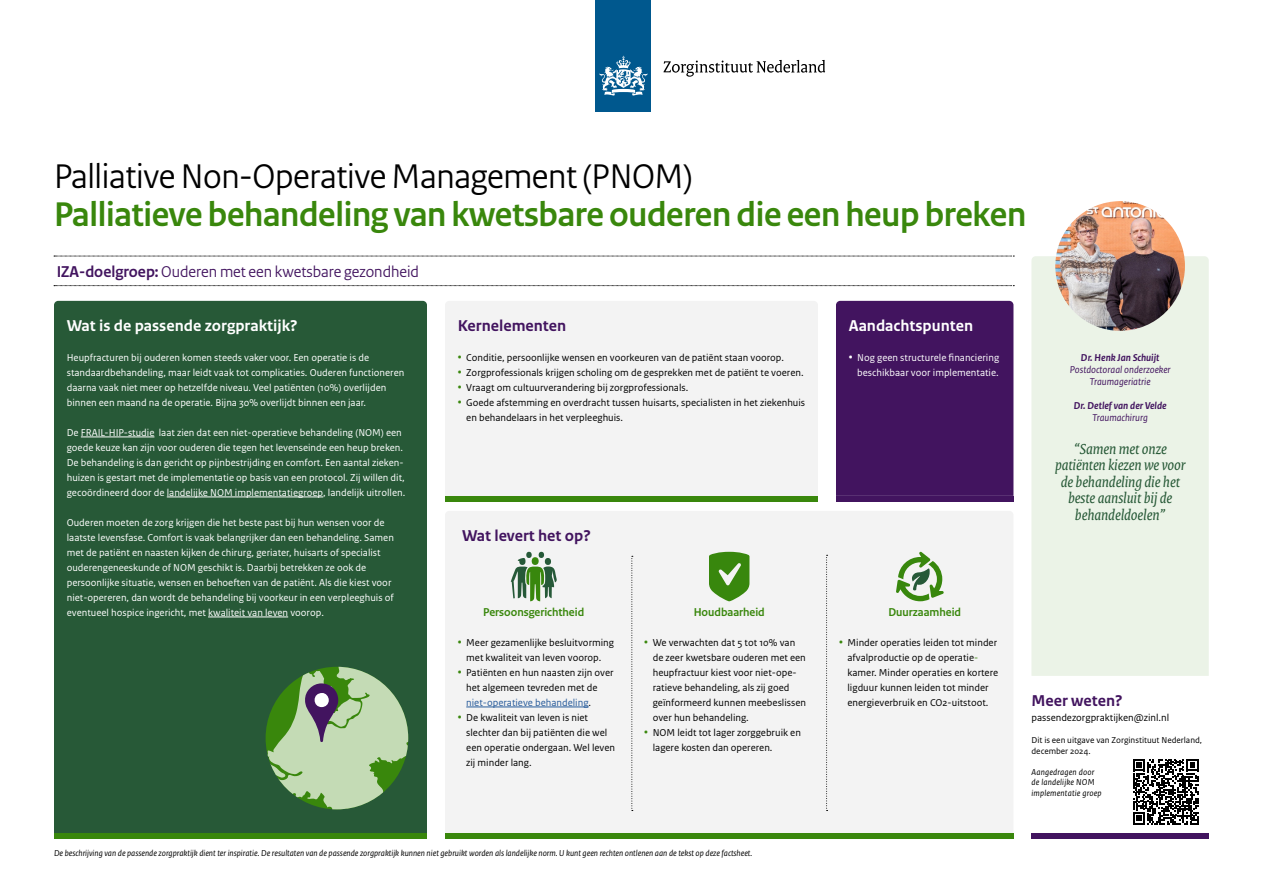
<style>
.page{position:relative;width:1263px;height:893px;background:#fff}
.page>*{position:absolute;margin:0;border:0;box-sizing:border-box;transform-origin:0 0}
.t1{font:700 36px "Rijksoverheid Sans Heading";letter-spacing:-.01em;color:#39870c}
.t2{font:36px "Rijksoverheid Sans Heading";letter-spacing:-.01em;color:#000}
.t3{font:16.5px "Rijksoverheid Sans Heading";color:#42145f}
.t4{font:700 16.5px "Rijksoverheid Sans Text";color:#fff}
.t5{font:700 16.5px "Rijksoverheid Sans Text";color:#42145f}
.t6{font:italic 15.75px/16.5px "Rijksoverheid Serif";color:#275937;text-align:center}
.t7{font:700 12px "Rijksoverheid Sans Heading";color:#39870c}
.t8{font:10.5px/15px "Rijksoverheid Sans Text";color:#fff}
.t9{font:10.5px/15px "Rijksoverheid Sans Text";color:#000}
.t10{font:italic 10.5px/12px "Rijksoverheid Sans Text";color:#42145f;text-align:center}
.t11{font:italic 700 10.5px "Rijksoverheid Sans Text";color:#42145f}
.t12{font:italic 9px "Rijksoverheid Sans Text";color:#000}
.t13{font:9px/10.5px "Rijksoverheid Sans Text";color:#000}
.t14{font:italic 9px/10.5px "Rijksoverheid Sans Text";letter-spacing:.02em;color:#000}
.s1{font-weight:700}
.s2{font-size:13.5px;color:#39870c}
.s3{font-size:13.5px}
.s4{color:#275b9b}
</style>
<div class="page">
<div style="left:596px;top:0;width:55px;height:111px;background:#00588e"></div>
<svg style="left:599px;top:56px;width:48px;height:40px"></svg>
<svg style="left:663px;top:60px;width:162px;height:17px"></svg>
<div style="left:445px;top:301px;width:373px;height:195px;background:#f3f3f3"></div>
<div style="left:445px;top:496px;width:373px;height:5px;background:#39870c"></div>
<div style="left:1031px;top:256px;width:178px;height:420px;background:#ebf3e7"></div>
<svg style="left:54px;top:285px;width:960px;height:1px"></svg>
<svg style="left:54px;top:256px;width:960px;height:1px"></svg>
<div style="left:54px;top:301px;width:373px;height:532px;background:#275937"></div>
<hr style="left:81px;top:437px;width:73px;height:1px;background:#fff">
<hr style="left:167px;top:497px;width:156px;height:1px;background:#fff">
<hr style="left:208px;top:617px;width:80px;height:1px;background:#fff">
<svg style="left:1133px;top:759px;width:65px;height:65px"></svg>
<div style="left:54px;top:833px;width:373px;height:6px;background:#39870c"></div>
<div style="left:445px;top:511px;width:568px;height:322px;background:#f3f3f3"></div>
<svg style="left:631px;top:556px;width:2px;height:255px"></svg>
<svg style="left:826px;top:555px;width:2px;height:256px"></svg>
<hr style="left:466px;top:707px;width:122px;height:1px;background:#275b9b">
<svg style="left:709px;top:552px;width:40px;height:49px"></svg>
<svg style="left:511px;top:552px;width:46px;height:49px"></svg>
<svg style="left:896px;top:551px;width:48px;height:50px"></svg>
<div style="left:836px;top:301px;width:177px;height:195px;background:#42145f"></div>
<div style="left:445px;top:833px;width:568px;height:6px;background:#39870c"></div>
<div style="left:1031px;top:833px;width:178px;height:6px;background:#42145f"></div>
<div style="left:836px;top:496px;width:177px;height:5px;background:#42145f"></div>
<img style="left:1055px;top:201px;width:130px;height:130px;border-radius:65px">
<svg style="left:266px;top:667px;width:142px;height:142px;background:#87a97c"></svg>
<h1 class="t2" style="left:54px;top:156px;width:640px">Palliative Non-Operative Management (PNOM)</h1>
<h1 class="t1" style="left:54px;top:194px;width:974px">Palliatieve behandeling van kwetsbare ouderen die een heup breken</h1>
<h2 class="t3" style="left:57px;top:262px;width:364px"><span class="s1">IZA-doelgroep:</span> Ouderen met een kwetsbare gezondheid</h2>
<h2 class="t4" style="left:67px;top:316px;width:233px">Wat is de passende zorgpraktijk?</h2>
<p class="t8" style="left:67px;top:350px;width:339px">Heupfracturen bij ouderen komen steeds vaker voor. Een operatie is de standaardbehandeling, maar leidt vaak tot complicaties. Ouderen functioneren daarna vaak niet meer op hetzelfde niveau. Veel patiënten (10%) overlijden binnen een maand na de operatie. Bijna 30% overlijdt binnen een jaar.</p>
<p class="t8" style="left:67px;top:425px;width:340px">De FRAIL-HIP-studie laat zien dat een niet-operatieve behandeling (NOM) een goede keuze kan zijn voor ouderen die tegen het levenseinde een heup breken.<br>De behandeling is dan gericht op pijnbestrijding en comfort. Een aantal zieken&shy;huizen is gestart met de implementatie op basis van een protocol. Zij willen dit, gecoördineerd door de landelijke NOM implementatiegroep, landelijk uitrollen.</p>
<p class="t8" style="left:67px;top:515px;width:329px">Ouderen moeten de zorg krijgen die het beste past bij hun wensen voor de laatste levensfase. Comfort is vaak belangrijker dan een behandeling. Samen met de patiënt en naasten kijken de chirurg, geriater, huisarts of specialist ouderengeneeskunde of NOM geschikt is. Daarbij betrekken ze ook de persoonlijke situatie, wensen en behoeften van de patiënt. Als die kiest voor niet-opereren, dan wordt de behandeling bij voorkeur in een verpleeghuis of eventueel hospice ingericht, met kwaliteit van leven voorop.</p>
<h2 class="t5" style="left:458px;top:316px;width:110px">Kernelementen</h2>
<p class="t9" style="left:458px;top:350px;width:328px"><span class="s2">•</span> Conditie, persoonlijke wensen en voorkeuren van de patiënt staan voorop.</p>
<p class="t9" style="left:458px;top:365px;width:347px"><span class="s2">•</span> Zorgprofessionals krijgen scholing om de gesprekken met de patiënt te voeren.</p>
<p class="t9" style="left:458px;top:380px;width:232px"><span class="s2">•</span> Vraagt om cultuurverandering bij zorgprofessionals.</p>
<p class="t9" style="left:466px;top:395px;width:340px;text-indent:-9px"><span class="s2">•</span> Goede afstemming en overdracht tussen huisarts, specialisten in het ziekenhuis en behandelaars in het verpleeghuis.</p>
<h2 class="t4" style="left:849px;top:316px;width:126px">Aandachtspunten</h2>
<p class="t8" style="left:849px;top:350px;width:152px;text-align:right"><span class="s3">•</span> Nog geen structurele financiering beschikbaar voor implementatie.</p>
<h2 class="t5" style="left:462px;top:526px;width:130px">Wat levert het op?</h2>
<p class="t7" style="left:483px;top:605px;width:102px">Persoonsgerichtheid</p>
<p class="t7" style="left:694px;top:605px;width:73px">Houdbaarheid</p>
<p class="t7" style="left:888px;top:605px;width:74px">Duurzaamheid</p>
<p class="t11" style="left:1081px;top:352px;width:80px">Dr. Henk Jan Schuijt</p>
<p class="t10" style="left:1070px;top:364px;width:102px">Postdoctoraal onderzoeker<br>Traumageriatrie</p>
<p class="t11" style="left:1074px;top:400px;width:94px">Dr. Detlef van der Velde</p>
<p class="t10" style="left:1092px;top:412px;width:57px">Traumachirurg</p>
<h3 class="t6" style="left:1055px;top:440px;width:132px">“Samen met onze patiënten kiezen we voor de behandeling die het beste aansluit bij de behandeldoelen”</h3>
<p class="t9" style="left:458px;top:635px;width:158px;text-align:center"><span class="s2">•</span> Meer gezamenlijke besluitvorming met kwaliteit van leven voorop.</p>
<p class="t9" style="left:466px;top:665px;width:149px;text-indent:-9px"><span class="s2">•</span> Patiënten en hun naasten zijn over het algemeen tevreden met de <span class="s4">niet-operatieve behandeling</span>.</p>
<p class="t9" style="left:466px;top:710px;width:150px;text-indent:-9px"><span class="s2">•</span> De kwaliteit van leven is niet slechter dan bij patiënten die wel een operatie ondergaan. Wel leven zij minder lang.</p>
<p class="t9" style="left:653px;top:635px;width:155px;text-indent:-9px"><span class="s2">•</span> We verwachten dat 5 tot 10% van de zeer kwetsbare ouderen met een heupfractuur kiest voor niet-ope&shy;ratieve behandeling, als zij goed geïnformeerd kunnen meebeslissen over hun behandeling.</p>
<p class="t9" style="left:653px;top:725px;width:150px;text-indent:-9px"><span class="s2">•</span> NOM leidt tot lager zorggebruik en lagere kosten dan opereren.</p>
<p class="t12" style="left:54px;top:848px;width:700px">De beschrijving van de passende zorgpraktijk dient ter inspiratie. De resultaten van de passende zorgpraktijk kunnen niet gebruikt worden als landelijke norm. U kunt geen rechten ontlenen aan de tekst op deze factsheet.</p>
<p class="t9" style="left:847px;top:635px;width:152px;text-indent:-9px"><span class="s2">•</span> Minder operaties leiden tot minder afvalproductie op de operatie&shy;kamer. Minder operaties en kortere ligduur kunnen leiden tot minder energieverbruik en CO2-uitstoot.</p>
<h2 class="t5" style="left:1031px;top:691px;width:93px">Meer weten?</h2>
<p class="t9" style="left:1031px;top:710px;width:139px">passendezorgpraktijken@zinl.nl</p>
<p class="t13" style="left:1031px;top:735px;width:172px">Dit is een uitgave van Zorginstituut Nederland, december 2024.</p>
<p class="t14" style="left:1031px;top:767px;width:72px">Aangedragen door de landelijke NOM implementatie groep</p>
</div>
